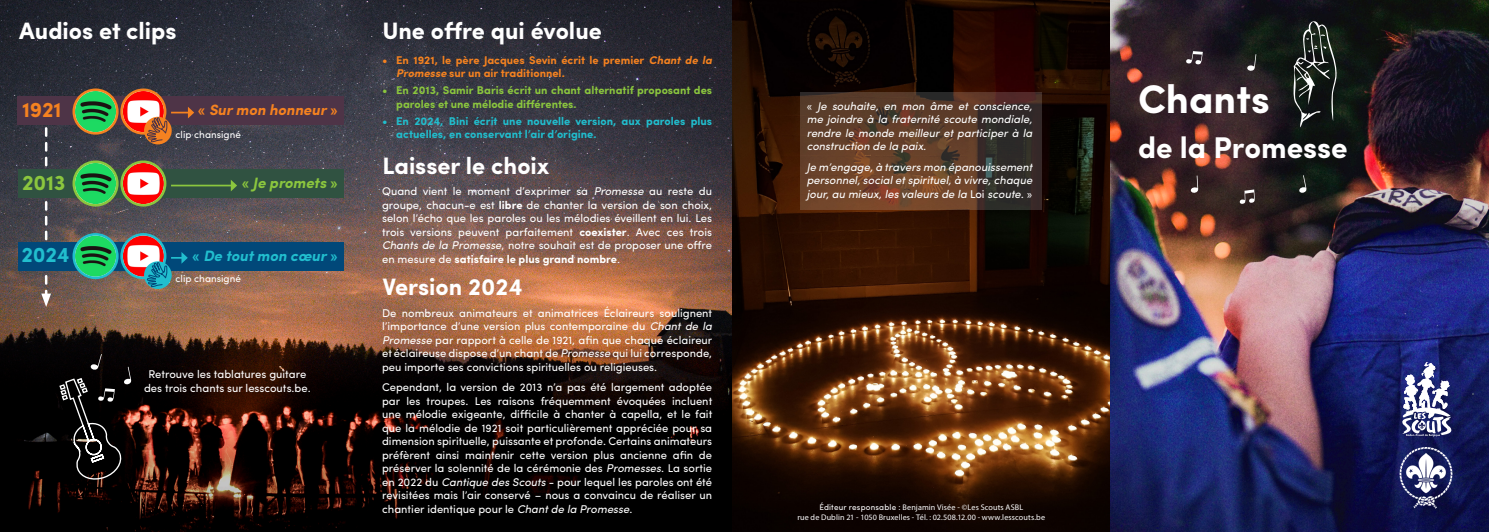
<style>
.page{position:relative;width:1489px;height:532px;background:#fff}
.page>*{position:absolute;margin:0;border:0;box-sizing:border-box;transform-origin:0 0}
.Paragraphe{font:700 40px "Sofia Pro";color:#fff}
.Paragraphe-2{font:700 30px "Sofia Pro";color:#fff}
.Paragraphe-3{font:700 23.75px "Sofia Pro";color:#fff}
.sommaire{font:700 21.25px "Sofia Pro";color:#f58220}
.sommaire-2{font:700 21.25px "Sofia Pro";color:#8bc63e}
.sommaire-3{font:700 21.25px "Sofia Pro";color:#21bece}
.t1{font:italic 700 15px "Sofia Pro";color:#f58220}
.t2{font:italic 700 15px "Sofia Pro";color:#21bece}
.t3{font:italic 700 15px "Sofia Pro";color:#8bc63e}
.CHAPO{font:11.25px/13.5px "Sofia Pro";color:#fff;text-align:justify}
.CHAPO-2{font:italic 11.25px/13.5px "Sofia Pro";color:#fff;text-align:justify}
.t4{font:700 11.25px/13.5px "Sofia Pro";color:#21bece}
.t5{font:700 11.25px/13.5px "Sofia Pro";color:#8bc63e}
.t6{font:700 11.25px/13.5px "Sofia Pro";color:#f58220}
.CHAPO-3{font:10px "Sofia Pro";color:#fff}
.t7{font:8.12px/10px "Myriad Pro";letter-spacing:.015em;color:#fff;text-align:center}
.s1{font-style:normal}
.s2{font-style:italic}
.s3{font-weight:700}
.s4{font-family:"Sofia Pro"}
</style>
<div class="page">
<img style="left:731px;top:0;width:379px;height:531px">
<img style="left:1110px;top:0;width:378px;height:531px">
<img style="left:0;top:0;width:731px;height:531px">
<svg style="left:1291px;top:18px;width:45px;height:109px"></svg>
<svg style="left:1183px;top:51px;width:19px;height:14px"></svg>
<svg style="left:1237px;top:189px;width:17px;height:16px"></svg>
<svg style="left:1298px;top:175px;width:8px;height:18px"></svg>
<svg style="left:1246px;top:54px;width:10px;height:18px"></svg>
<svg style="left:1190px;top:175px;width:8px;height:19px"></svg>
<svg style="left:800px;top:92px;width:241px;height:117px"></svg>
<svg style="left:1400px;top:362px;width:53px;height:74px"></svg>
<svg style="left:41px;top:125px;width:10px;height:182px"></svg>
<div style="left:102px;top:96px;width:242px;height:29px;background:#4e3447"></div>
<div style="left:17px;top:96px;width:94px;height:29px;background:#4e3447"></div>
<svg style="left:74px;top:90px;width:43px;height:43px"></svg>
<img style="left:75px;top:91px;width:41px;height:41px;border-radius:21px">
<div style="left:72px;top:88px;width:47px;height:47px;border:2px solid #f58220;border-radius:50%"></div>
<div style="left:102px;top:169px;width:242px;height:29px;background:#305241"></div>
<div style="left:18px;top:169px;width:93px;height:29px;background:#305241"></div>
<hr style="left:171px;top:185px;width:61px;height:1px;background:#8bc63e">
<svg style="left:231px;top:180px;width:6px;height:11px"></svg>
<div style="left:102px;top:241px;width:242px;height:29px;background:#014879"></div>
<div style="left:18px;top:241px;width:93px;height:29px;background:#014879"></div>
<img style="left:1398px;top:447px;width:54px;height:61px">
<svg style="left:122px;top:90px;width:43px;height:43px"></svg>
<img style="left:123px;top:91px;width:41px;height:41px;border-radius:21px">
<div style="left:120px;top:88px;width:46px;height:47px;border:2px solid #f58220;border-radius:50%"></div>
<svg style="left:74px;top:162px;width:43px;height:43px"></svg>
<img style="left:75px;top:163px;width:41px;height:41px;border-radius:21px">
<div style="left:72px;top:160px;width:47px;height:46px;border:2px solid #8bc63e;border-radius:50%"></div>
<svg style="left:122px;top:162px;width:43px;height:43px"></svg>
<img style="left:123px;top:163px;width:41px;height:41px;border-radius:21px">
<div style="left:120px;top:160px;width:46px;height:46px;border:2px solid #8bc63e;border-radius:50%"></div>
<svg style="left:74px;top:234px;width:43px;height:44px"></svg>
<img style="left:75px;top:235px;width:41px;height:41px;border-radius:21px">
<div style="left:72px;top:233px;width:47px;height:46px;border:2px solid #21bece;border-radius:50%"></div>
<svg style="left:122px;top:234px;width:43px;height:44px"></svg>
<img style="left:123px;top:235px;width:41px;height:41px;border-radius:21px">
<div style="left:120px;top:233px;width:46px;height:46px;border:2px solid #21bece;border-radius:50%"></div>
<svg style="left:58px;top:354px;width:73px;height:127px"></svg>
<div style="left:144px;top:117px;width:28px;height:27px;background:#f58220;border-radius:50%"></div>
<svg style="left:144px;top:261px;width:28px;height:28px"></svg>
<svg style="left:146px;top:107px;width:48px;height:35px"></svg>
<svg style="left:146px;top:252px;width:42px;height:35px"></svg>
<p class="Paragraphe-3" style="left:19px;top:13px;width:159px">Audios et clips</p>
<p class="sommaire" style="left:22px;top:93px;width:41px">1921</p>
<p class="t1" style="left:198px;top:98px;width:141px"><span class="s1">«</span> Sur mon honneur <span class="s1">»</span></p>
<p class="CHAPO-3" style="left:175px;top:127px;width:67px">clip chansigné</p>
<p class="sommaire-2" style="left:22px;top:166px;width:45px">2013</p>
<p class="t3" style="left:242px;top:171px;width:97px"><span class="s1">«</span> Je promets <span class="s1">»</span></p>
<p class="sommaire-3" style="left:21px;top:238px;width:50px">2024</p>
<p class="t2" style="left:192px;top:244px;width:147px"><span class="s1">«</span> De tout mon cœur <span class="s1">»</span></p>
<p class="CHAPO-3" style="left:175px;top:271px;width:67px">clip chansigné</p>
<p class="CHAPO" style="left:144px;top:366px;width:168px;text-align:center">Retrouve les tablatures guitare des trois chants sur lesscouts.be.</p>
<p class="Paragraphe-3" style="left:382px;top:13px;width:221px">Une offre qui évolue</p>
<p class="t6" style="left:396px;top:52px;width:317px;text-indent:-14px">• En 1921, le père Jacques Sevin écrit le premier <span class="s2">Chant de la<br>Promesse</span> sur un air traditionnel.</p>
<p class="t5" style="left:396px;top:83px;width:317px;text-indent:-14px">• En 2013, Samir Baris écrit un chant alternatif proposant des paroles et une mélodie différentes.</p>
<p class="t4" style="left:396px;top:113px;width:317px;text-indent:-14px">• En 2024, Bini écrit une nouvelle version, aux paroles plus actuelles, en conservant l’air d’origine.</p>
<p class="Paragraphe-3" style="left:382px;top:147px;width:168px">Laisser le choix</p>
<p class="CHAPO" style="left:382px;top:183px;width:331px">Quand vient le moment d’exprimer sa <span class="s2">Promesse</span> au reste du groupe, chacun-e est <span class="s3">libre</span> de chanter la version de son choix, selon l’écho que les paroles ou les mélodies éveillent en lui. Les trois versions peuvent parfaitement <span class="s3">coexister</span>. Avec ces trois <span class="s2">Chants de la Promesse</span>, notre souhait est de proposer une offre en mesure de <span class="s3">satisfaire le plus grand nombre</span>.</p>
<p class="Paragraphe-3" style="left:382px;top:269px;width:142px">Version 2024</p>
<p class="CHAPO" style="left:382px;top:305px;width:332px">De nombreux animateurs et animatrices Éclaireurs soulignent l’importance d’une version plus contemporaine du <span class="s2">Chant de la Promesse</span> par rapport à celle de 1921, afin que chaque éclaireur et éclaireuse dispose d’un chant de <span class="s2">Promesse</span> qui lui corresponde, peu importe ses convictions spirituelles ou religieuses.</p>
<p class="CHAPO" style="left:382px;top:379px;width:332px">Cependant, la version de 2013 n’a pas été largement adoptée par les troupes. Les raisons fréquemment évoquées incluent une mélodie exigeante, difficile à chanter à capella, et le fait que la mélodie de 1921 soit particulièrement appréciée pour sa dimension spirituelle, puissante et profonde. Certains animateurs préfèrent ainsi maintenir cette version plus ancienne afin de préserver la solennité de la cérémonie des <span class="s2">Promesses</span>. La sortie en 2022 du <span class="s2">Cantique des Scouts</span> - pour lequel les paroles ont été revisitées mais l’air conservé – nous a convaincu de réaliser un chantier identique pour le <span class="s2">Chant de la Promesse</span>.</p>
<p class="CHAPO-2" style="left:806px;top:98px;width:227px"><span class="s1">«</span> Je souhaite, en mon âme et conscience, me joindre à la fraternité scoute mondiale, rendre le monde meilleur et participer à la construction de la paix.</p>
<p class="CHAPO-2" style="left:806px;top:159px;width:227px">Je m’engage, à travers mon épanouissement personnel, social et spirituel, à vivre, chaque jour, au mieux, les valeurs de la <span class="s1">Loi</span> scoute. <span class="s1">»</span></p>
<p class="t7" style="left:797px;top:502px;width:249px"><span class="s4">Éditeur responsable :</span> Benjamin Visée - ©Les Scouts ASBL<br>rue de Dublin 21 - 1050 Bruxelles - Tél. : 02.508.12.00 - www.lesscouts.be</p>
<p class="Paragraphe" style="left:1137px;top:68px;width:133px">Chants</p>
<p class="Paragraphe-2" style="left:1137px;top:125px;width:211px">de la Promesse</p>
</div>
